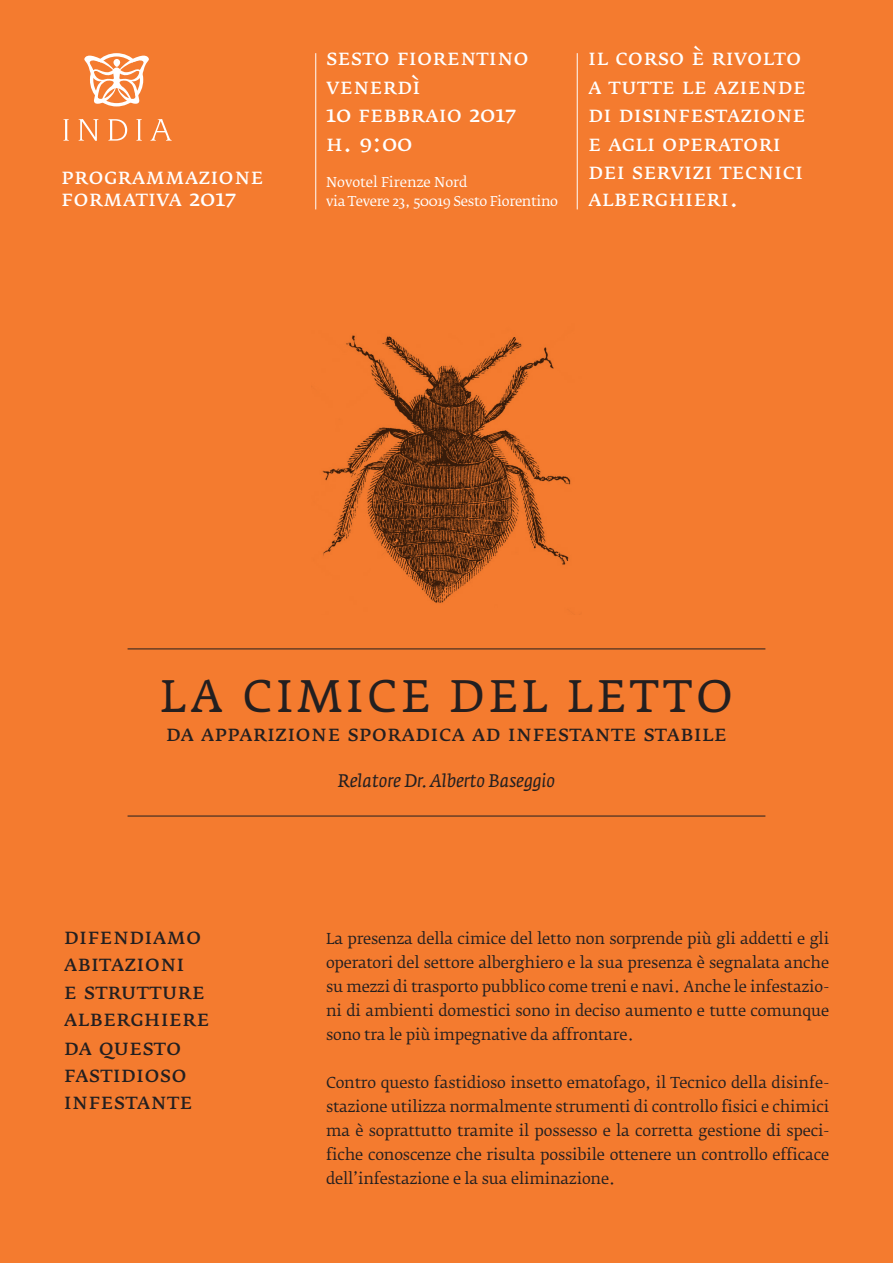
<style>
.page{position:relative;width:893px;height:1263px;background:#f47b2f}
.page>*{position:absolute;margin:0;border:0;box-sizing:border-box;transform-origin:0 0}
.t1{font:45px "Fedra Serif A";letter-spacing:.09em;color:#231f20}
.t2{font:22.5px/28.2px "Fedra Serif B Normal SC";color:#fff}
.t3{font:22.5px/27.5px "Fedra Serif B Normal SC";color:#231f20}
.t4{font:italic 18px "Fedra Serif A";color:#231f20}
.t5{font:15px/24px "Fedra Serif B";letter-spacing:-.01em;color:#231f20;text-align:justify}
.t6{font:13.5px/19.5px "Fedra Serif B";letter-spacing:-.025em;color:#fff}
</style>
<div class="page">
<img style="left:322px;top:335px;width:249px;height:268px">
<hr style="left:128px;top:648px;width:637px;height:1px;background:#231f20">
<hr style="left:128px;top:816px;width:637px;height:1px;background:#231f20">
<hr style="left:315px;top:53px;width:1px;height:156px;background:#fff">
<hr style="left:577px;top:53px;width:1px;height:156px;background:#fff">
<svg style="left:63px;top:119px;width:6px;height:22px"></svg>
<svg style="left:79px;top:119px;width:20px;height:22px"></svg>
<svg style="left:108px;top:119px;width:19px;height:22px"></svg>
<svg style="left:136px;top:119px;width:6px;height:22px"></svg>
<svg style="left:150px;top:119px;width:22px;height:22px"></svg>
<svg style="left:84px;top:53px;width:65px;height:53px"></svg>
<h2 class="t2" style="left:61px;top:165px;width:204px;line-height:22.5px">programmazione formativa 2017</h2>
<h2 class="t2" style="left:326px;top:44px;width:204px">sesto fiorentino venerdì<br>10 febbraio 2017 h. 9:00</h2>
<p class="t6" style="left:326px;top:173px;width:234px">Novotel Firenze Nord<br>via Tevere 23, 50019 Sesto Fiorentino</p>
<h2 class="t2" style="left:588px;top:44px;width:219px">il corso è rivolto a tutte le aziende di disinfestazione e agli operatori dei servizi tecnici alberghieri.</h2>
<h1 class="t1" style="left:160px;top:670px;width:574px">LA CIMICE DEL LETTO</h1>
<h2 class="t3" style="left:166px;top:720px;width:563px">da apparizione sporadica ad infestante stabile</h2>
<p class="t4" style="left:338px;top:770px;width:219px">Relatore Dr. Alberto Baseggio</p>
<h2 class="t3" style="left:64px;top:922px;width:147px">difendiamo abitazioni<br>e strutture alberghiere da questo fastidioso infestante</h2>
<p class="t5" style="left:326px;top:927px;width:505px">La presenza della cimice del letto non sorprende più gli addetti e gli operatori del settore alberghiero e la sua presenza è segnalata anche su mezzi di trasporto pubblico come treni e navi. Anche le infestazio&shy;ni di ambienti domestici sono in deciso aumento e tutte comunque sono tra le più impegnative da affrontare.</p>
<p class="t5" style="left:326px;top:1071px;width:505px">Contro questo fastidioso insetto ematofago, il Tecnico della disinfe&shy;stazione utilizza normalmente strumenti di controllo fisici e chimici ma è soprattutto tramite il possesso e la corretta gestione di speci&shy;fiche conoscenze che risulta possibile ottenere un controllo efficace dell’infestazione e la sua eliminazione.</p>
</div>
